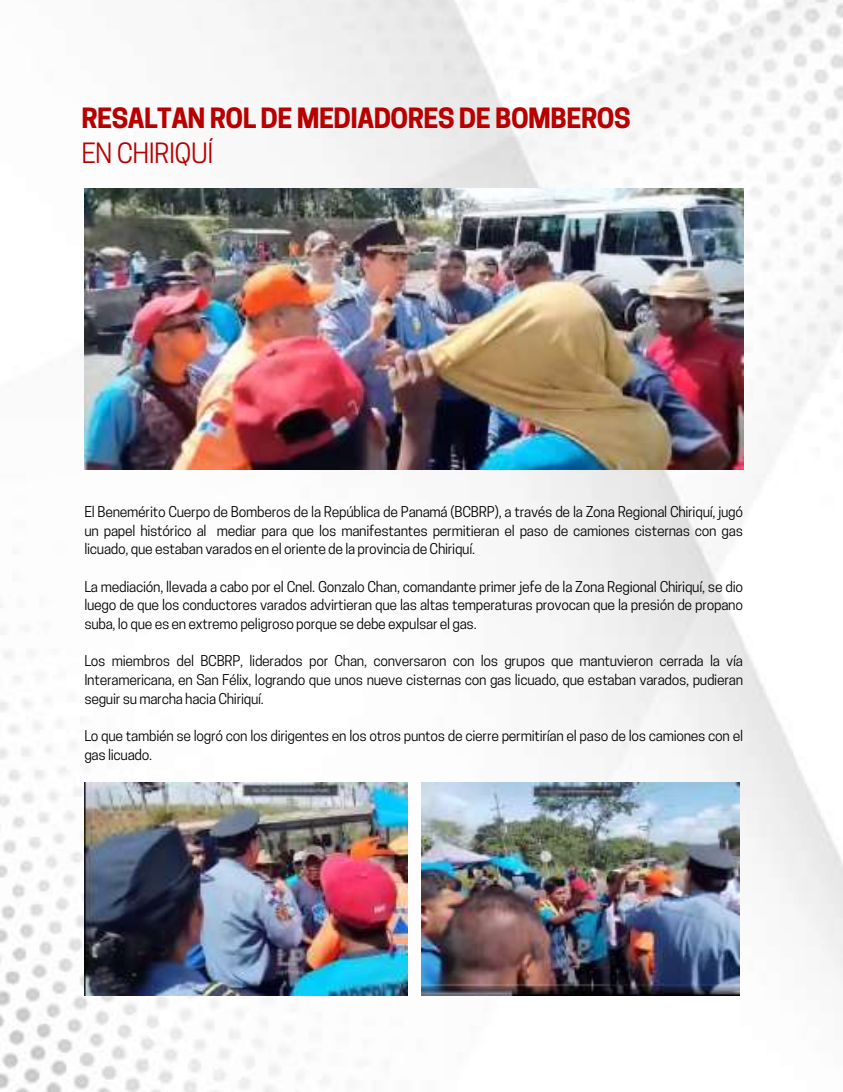
<style>
.page{position:relative;width:843px;height:1092px;background:#fff}
.page>*{position:absolute;margin:0;border:0;box-sizing:border-box;transform-origin:0 0}
.t1{font:700 26.25px "Cooper Hewitt";letter-spacing:-.02em;color:#b80000}
.t2{font:26.25px "Cooper Hewitt";letter-spacing:-.02em;color:#b80000}
.t3{font:14px/18.6px "Cooper Hewitt";letter-spacing:-.02em;color:#000;text-align:justify}
</style>
<div class="page">
<img style="left:0;top:0;width:843px;height:1092px">
<img style="left:84px;top:189px;width:659px;height:280px">
<img style="left:84px;top:782px;width:323px;height:213px">
<img style="left:422px;top:782px;width:317px;height:213px">
<h1 class="t1" style="left:81px;top:108px;width:551px">RESALTAN ROL DE MEDIADORES DE BOMBEROS</h1>
<h1 class="t2" style="left:81px;top:143px;width:133px">EN CHIRIQUÍ</h1>
<p class="t3" style="left:84px;top:504px;width:660px">El Benemérito Cuerpo de Bomberos de la República de Panamá (BCBRP), a través de la Zona Regional Chiriquí, jugó un papel histórico al mediar para que los manifestantes permitieran el paso de camiones cisternas con gas licuado, que estaban varados en el oriente de la provincia de Chiriquí.</p>
<p class="t3" style="left:84px;top:579px;width:660px">La mediación, llevada a cabo por el Cnel. Gonzalo Chan, comandante primer jefe de la Zona Regional Chiriquí, se dio luego de que los conductores varados advirtieran que las altas temperaturas provocan que la presión de propano suba, lo que es en extremo peligroso porque se debe expulsar el gas.</p>
<p class="t3" style="left:84px;top:653px;width:660px">Los miembros del BCBRP, liderados por Chan, conversaron con los grupos que mantuvieron cerrada la vía Interamericana, en San Félix, logrando que unos nueve cisternas con gas licuado, que estaban varados, pudieran seguir su marcha hacia Chiriquí.</p>
<p class="t3" style="left:84px;top:728px;width:660px">Lo que también se logró con los dirigentes en los otros puntos de cierre permitirían el paso de los camiones con el gas licuado.</p>
</div>
